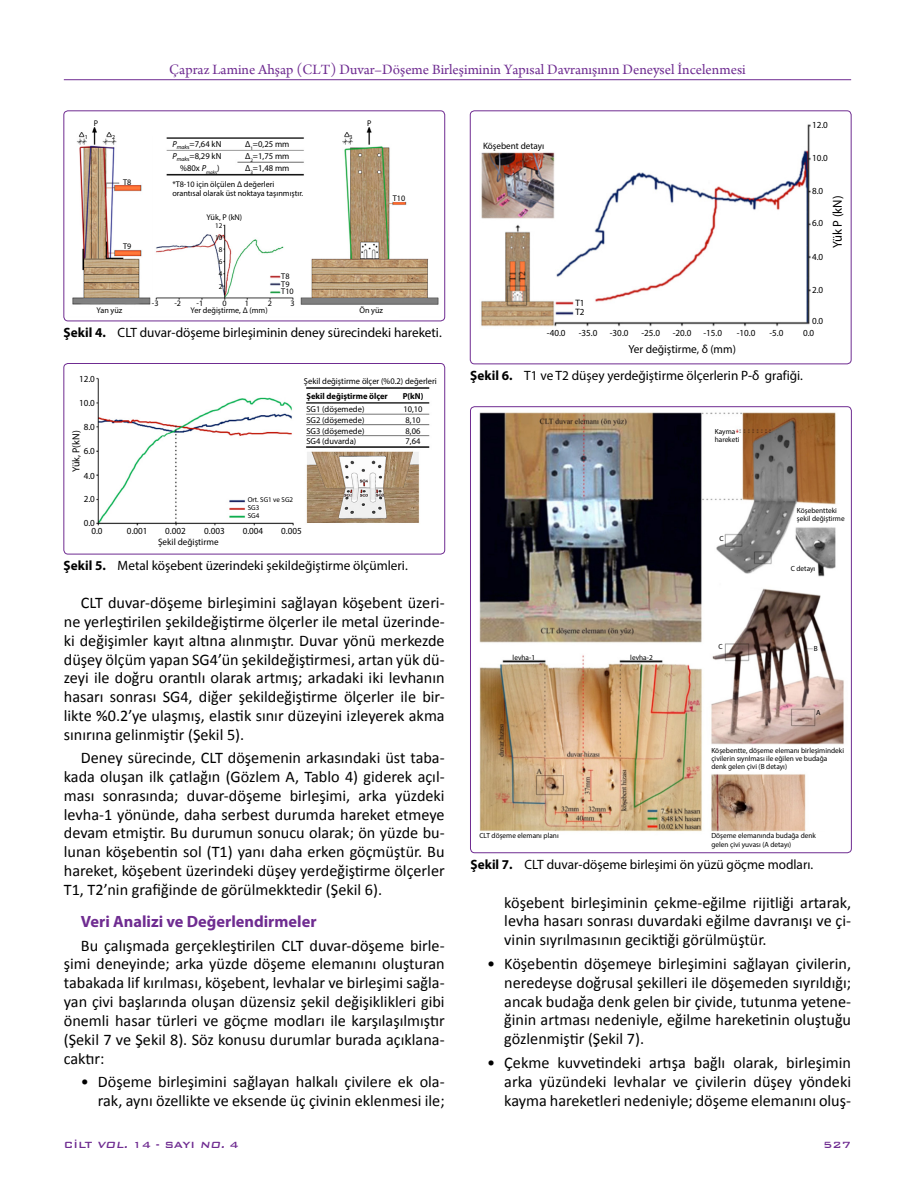
<style>
.page{position:relative;width:915px;height:1191px;background:#fff}
.page>*{position:absolute;margin:0;border:0;box-sizing:border-box;transform-origin:0 0}
.t1{font:700 16.35px "Myriad Pro";color:#6f2c91}
.t2{font:16.2px/18.9px "Calibri";color:#000;text-align:justify}
.t3{font:15px "Arno Pro";color:#6f2c91}
.t4{font:13.5px "Myriad Pro";color:#000}
.t5{font:12.9px "Myriad Pro";color:#000}
.t6{font:500 12px "Bank Gothic BT";color:#6f2c91}
.t7{font:11.7px "Myriad Pro";color:#000}
.t8{font:10.2px "Myriad Pro";color:#000}
.t9{font:9.3px/8.2px "Myriad Pro";color:#000}
.t10{font:8.85px/11.9px "Myriad Pro";color:#000;text-align:justify}
.t11{font:8.7px "Myriad Pro";color:#000}
.t12{font:700 8.7px "Myriad Pro";color:#000}
.t13{font:8.25px/9.1px "Myriad Pro";color:#000}
.t14{font:7.5px/8.1px "Myriad Pro";color:#000}
.t15{font:7.2px/12.3px "Myriad Pro";color:#000}
.t16{font:6px "Myriad Pro";color:#000}
.s1{font-style:italic}
.s2{font-weight:700}
</style>
<div class="page">
<hr style="left:64px;top:79px;width:786px;height:1px;background:#6f2c91">
<img style="left:64px;top:111px;width:380px;height:194px">
<div style="left:64px;top:111px;width:381px;height:210px;border:1px solid #6f2c91;border-radius:4px"></div>
<img style="left:64px;top:363px;width:380px;height:163px">
<div style="left:64px;top:363px;width:381px;height:191px;border:1px solid #6f2c91;border-radius:4px"></div>
<img style="left:481px;top:124px;width:330px;height:203px">
<div style="left:470px;top:111px;width:381px;height:253px;border:1px solid #6f2c91;border-radius:4px"></div>
<img style="left:479px;top:412px;width:365px;height:420px">
<p class="t13" style="left:94px;top:119px;width:6px">P</p>
<p class="t3" style="left:169px;top:61px;width:578px">Çapraz Lamine Ahşap (CLT) Duvar–Döşeme Birleşiminin Yapısal Davranışının Deneysel İncelenmesi</p>
<p class="t13" style="left:367px;top:119px;width:6px">P</p>
<p class="t16" style="left:85px;top:133px;width:5px">1</p>
<p class="t16" style="left:112px;top:133px;width:5px">2</p>
<p class="t16" style="left:349px;top:134px;width:5px">3</p>
<p class="t10" style="left:172px;top:138px;width:50px"><span class="s1">P</span><sub>mak</sub><sub>s</sub>=7,64 kN</p>
<p class="t10" style="left:245px;top:138px;width:46px">∆<sub>1</sub>=0,25 mm ∆<sub>2</sub>=1,75 mm ∆<sub>3</sub>=1,48 mm</p>
<p class="t10" style="left:172px;top:150px;width:50px"><span class="s1">P</span><sub>mak</sub><sub>s</sub>=8,29 kN</p>
<p class="t10" style="left:180px;top:162px;width:41px">%80x <span class="s1">P</span><sub>mak</sub><sub>s</sub>)</p>
<p class="t13" style="left:123px;top:177px;width:10px">T8</p>
<p class="t13" style="left:123px;top:241px;width:10px">T9</p>
<p class="t13" style="left:172px;top:180px;width:132px">*T8-10 için ölçülen ∆ değerleri orantısal olarak üst noktaya taşınmıştır.</p>
<p class="t13" style="left:206px;top:212px;width:37px">Yük, P (kN)</p>
<p class="t15" style="left:215px;top:220px;width:9px">12<br>10</p>
<p class="t15" style="left:219px;top:243px;width:5px;text-align:justify">8<br>6<br>4<br>2</p>
<p class="t13" style="left:281px;top:271px;width:10px">T8</p>
<p class="t13" style="left:281px;top:280px;width:14px;line-height:7.6px">T9<br>T10</p>
<p class="t13" style="left:152px;top:298px;width:8px">-3</p>
<p class="t13" style="left:174px;top:298px;width:8px">-2</p>
<p class="t13" style="left:196px;top:298px;width:8px">-1</p>
<p class="t13" style="left:222px;top:298px;width:6px">0</p>
<p class="t13" style="left:245px;top:298px;width:6px">1</p>
<p class="t13" style="left:268px;top:298px;width:6px">2</p>
<p class="t13" style="left:290px;top:298px;width:6px">3</p>
<p class="t13" style="left:97px;top:305px;width:27px">Yan yüz</p>
<p class="t13" style="left:359px;top:305px;width:25px">Ön yüz</p>
<p class="t13" style="left:190px;top:306px;width:78px">Yer değiştirme, ∆ (mm)</p>
<p class="t13" style="left:392px;top:194px;width:14px">T10</p>
<p class="t9" style="left:483px;top:142px;width:63px">Köşebent detayı</p>
<p class="t9" style="left:575px;top:298px;width:11px;line-height:9.3px">T1<br>T2</p>
<p class="t9" style="left:811px;top:121px;width:17px">12.0</p>
<p class="t9" style="left:811px;top:154px;width:17px">10.0</p>
<p class="t9" style="left:811px;top:187px;width:13px">8.0</p>
<p class="t9" style="left:811px;top:219px;width:13px">6.0</p>
<p class="t9" style="left:811px;top:253px;width:13px">4.0</p>
<p class="t9" style="left:811px;top:285px;width:13px">2.0</p>
<p class="t9" style="left:811px;top:317px;width:13px">0.0</p>
<p class="t5" style="left:829px;top:248px;width:54px;rotate:-90deg">Yük P (kN)</p>
<p class="t4" style="left:64px;top:324px;width:379px"><span class="s2">Şekil 4.</span> CLT duvar-döşeme birleşiminin deney sürecindeki hareketi.</p>
<p class="t9" style="left:79px;top:374px;width:17px">12.0</p>
<p class="t9" style="left:79px;top:398px;width:17px">10.0</p>
<p class="t9" style="left:84px;top:423px;width:13px">8.0</p>
<p class="t11" style="left:304px;top:376px;width:134px">Şekil değiştirme ölçer (%0.2) değerleri</p>
<p class="t12" style="left:306px;top:390px;width:83px">Şekil değiştirme ölçer</p>
<p class="t12" style="left:402px;top:390px;width:22px">P(kN)</p>
<p class="t11" style="left:306px;top:404px;width:59px">SG1 (döşemede)</p>
<p class="t11" style="left:403px;top:404px;width:21px">10,10</p>
<p class="t11" style="left:306px;top:414px;width:59px">SG2 (döşemede)</p>
<p class="t11" style="left:405px;top:414px;width:16px">8,10</p>
<p class="t11" style="left:306px;top:425px;width:59px">SG3 (döşemede)</p>
<p class="t11" style="left:405px;top:425px;width:16px">8,06</p>
<p class="t11" style="left:306px;top:436px;width:51px">SG4 (duvarda)</p>
<p class="t11" style="left:405px;top:436px;width:16px">7,64</p>
<p class="t8" style="left:70px;top:472px;width:43px;rotate:-90deg">Yük, P(kN)</p>
<p class="t9" style="left:84px;top:446px;width:13px">6.0</p>
<p class="t9" style="left:84px;top:471px;width:13px">4.0</p>
<p class="t9" style="left:84px;top:495px;width:13px">2.0</p>
<p class="t9" style="left:91px;top:518px;width:13px;text-indent:-8px">0.0<br>0.0</p>
<p class="t9" style="left:127px;top:527px;width:22px">0.001</p>
<p class="t9" style="left:158px;top:525px;width:62px;line-height:10.6px;text-indent:7px">0.002<br>Şekil değiştirme</p>
<p class="t15" style="left:247px;top:496px;width:47px;line-height:7.8px">Ort. SG1 ve SG2<br>SG3<br>SG4</p>
<p class="t9" style="left:204px;top:527px;width:22px">0.003</p>
<p class="t9" style="left:243px;top:527px;width:22px">0.004</p>
<p class="t9" style="left:281px;top:527px;width:22px">0.005</p>
<p class="t4" style="left:64px;top:557px;width:345px"><span class="s2">Şekil 5.</span> Metal köşebent üzerindeki şekildeğiştirme ölçümleri.</p>
<p class="t2" style="left:64px;top:592px;width:382px;text-indent:17px">CLT duvar-döşeme birleşimini sağlayan köşebent üzeri&shy;ne yerleştirilen şekildeğiştirme ölçerler ile metal üzerinde&shy;ki değişimler kayıt altına alınmıştır. Duvar yönü merkezde düşey ölçüm yapan SG4’ün şekildeğiştirmesi, artan yük dü&shy;zeyi ile doğru orantılı olarak artmış; arkadaki iki levhanın hasarı sonrası SG4, diğer şekildeğiştirme ölçerler ile bir&shy;likte %0.2’ye ulaşmış, elastik sınır düzeyini izleyerek akma sınırına gelinmiştir (Şekil 5).</p>
<p class="t2" style="left:64px;top:747px;width:382px;text-indent:17px">Deney sürecinde, CLT döşemenin arkasındaki üst taba&shy;kada oluşan ilk çatlağın (Gözlem A, Tablo 4) giderek açıl&shy;ması sonrasında; duvar-döşeme birleşimi, arka yüzdeki levha-1 yönünde, daha serbest durumda hareket etmeye devam etmiştir. Bu durumun sonucu olarak; ön yüzde bu&shy;lunan köşebentin sol (T1) yanı daha erken göçmüştür. Bu hareket, köşebent üzerindeki düşey yerdeğiştirme ölçerler T1, T2’nin grafiğinde de görülmekktedir (Şekil 6).</p>
<p class="t1" style="left:81px;top:911px;width:237px">Veri Analizi ve Değerlendirmeler</p>
<p class="t2" style="left:64px;top:935px;width:382px;text-indent:17px">Bu çalışmada gerçekleştirilen CLT duvar-döşeme birle&shy;şimi deneyinde; arka yüzde döşeme elemanını oluşturan tabakada lif kırılması, köşebent, levhalar ve birleşimi sağla&shy;yan çivi başlarında oluşan düzensiz şekil değişiklikleri gibi önemli hasar türleri ve göçme modları ile karşılaşılmıştır (Şekil 7 ve Şekil 8). Söz konusu durumlar burada açıklana&shy;caktır:</p>
<p class="t2" style="left:81px;top:1071px;width:365px;text-align:right">• Döşeme birleşimini sağlayan halkalı çivilere ek ola&shy;rak, aynı özellikte ve eksende üç çivinin eklenmesi ile;</p>
<p class="t9" style="left:546px;top:328px;width:20px">-40.0</p>
<p class="t9" style="left:578px;top:328px;width:20px">-35.0</p>
<p class="t9" style="left:609px;top:328px;width:20px">-30.0</p>
<p class="t9" style="left:641px;top:328px;width:20px">-25.0</p>
<p class="t9" style="left:672px;top:328px;width:20px">-20.0</p>
<p class="t9" style="left:703px;top:328px;width:20px">-15.0</p>
<p class="t9" style="left:736px;top:328px;width:20px">-10.0</p>
<p class="t9" style="left:769px;top:328px;width:16px">-5.0</p>
<p class="t9" style="left:802px;top:328px;width:13px">0.0</p>
<p class="t7" style="left:628px;top:342px;width:109px">Yer değiştirme, δ (mm)</p>
<p class="t4" style="left:470px;top:367px;width:334px"><span class="s2">Şekil 6.</span> T1 ve T2 düşey yerdeğiştirme ölçerlerin P-δ grafiği.</p>
<p class="t14" style="left:512px;top:653px;width:24px">levha-1</p>
<p class="t14" style="left:630px;top:653px;width:24px">levha-2</p>
<p class="t14" style="left:714px;top:427px;width:26px">Kayma hareketi</p>
<p class="t14" style="left:719px;top:534px;width:6px">C</p>
<p class="t14" style="left:718px;top:642px;width:6px">C</p>
<p class="t14" style="left:796px;top:506px;width:49px">Köşebentteki şekil değiştirme</p>
<p class="t14" style="left:790px;top:564px;width:26px">C detayı</p>
<p class="t14" style="left:813px;top:644px;width:5px">B</p>
<p class="t14" style="left:815px;top:708px;width:6px">A</p>
<p class="t14" style="left:711px;top:746px;width:134px">Köşebentte, döşeme elemanı birleşimindeki çivilerin sıyrılması ile eğilen ve budağa denk gelen çivi (B detayı)</p>
<p class="t14" style="left:479px;top:831px;width:81px">CLT döşeme elemanı planı</p>
<p class="t14" style="left:711px;top:831px;width:106px">Döşeme elemanında budağa denk gelen çivi yuvası (A detayı)</p>
<p class="t4" style="left:470px;top:855px;width:344px"><span class="s2">Şekil 7.</span> CLT duvar-döşeme birleşimi ön yüzü göçme modları.</p>
<p class="t2" style="left:504px;top:892px;width:348px">köşebent birleşiminin çekme-eğilme rijitliği artarak, levha hasarı sonrası duvardaki eğilme davranışı ve çi&shy;vinin sıyrılmasının geciktiği görülmüştür.</p>
<p class="t2" style="left:504px;top:953px;width:348px;text-indent:-17px">• Köşebentin döşemeye birleşimini sağlayan çivilerin, neredeyse doğrusal şekilleri ile döşemeden sıyrıldığı; ancak budağa denk gelen bir çivide, tutunma yetene&shy;ğinin artması nedeniyle, eğilme hareketinin oluştuğu gözlenmiştir (Şekil 7).</p>
<p class="t2" style="left:504px;top:1052px;width:348px;text-indent:-17px">• Çekme kuvvetindeki artışa bağlı olarak, birleşimin arka yüzündeki levhalar ve çivilerin düşey yöndeki kayma hareketleri nedeniyle; döşeme elemanını oluş-</p>
<p class="t6" style="left:64px;top:1138px;width:176px">CİLT <span class="s1">VOL.</span> 14 - SAYI <span class="s1">NO.</span> 4</p>
<p class="t6" style="left:823px;top:1138px;width:29px">527</p>
</div>
